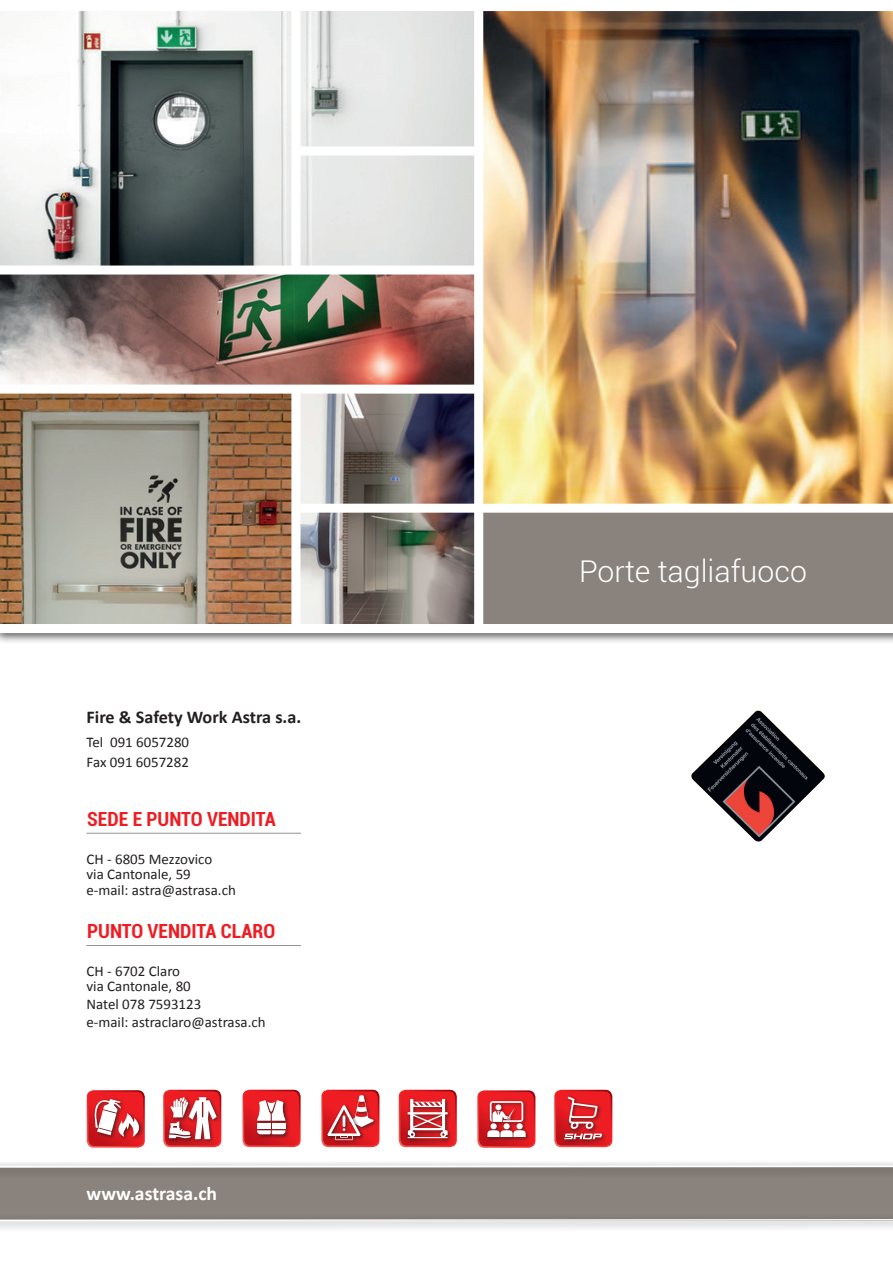
<style>
.page{position:relative;width:893px;height:1263px;background:#fff}
.page>*{position:absolute;margin:0;border:0;box-sizing:border-box;transform-origin:0 0}
.t1{font:300 30px "Roboto";color:#fff}
.t2{font:700 condensed 19.5px "Roboto";color:#ee1d23}
.t3{font:700 19.5px "Calibri";color:#fff}
.t4{font:700 18px "Calibri";color:#231f20}
.t5{font:14.7px/15.6px "Calibri";color:#231f20}
</style>
<div class="page">
<div style="left:0;top:619px;width:893px;height:25px;background:#231f20;opacity:.75"></div>
<div style="left:483px;top:505px;width:410px;height:122px;background:#8a827c"></div>
<img style="left:0;top:275px;width:474px;height:110px">
<img style="left:0;top:394px;width:291px;height:230px">
<img style="left:483px;top:11px;width:409px;height:493px">
<img style="left:0;top:11px;width:474px;height:254px">
<img style="left:300px;top:394px;width:174px;height:230px">
<div style="left:296px;top:146px;width:181px;height:9px;background:#fff"></div>
<div style="left:291px;top:0;width:9px;height:270px;background:#fff"></div>
<div style="left:291px;top:388px;width:9px;height:238px;background:#fff"></div>
<div style="left:474px;top:0;width:9px;height:627px;background:#fff"></div>
<div style="left:297px;top:504px;width:596px;height:9px;background:#fff"></div>
<svg style="left:87px;top:1090px;width:58px;height:57px"></svg>
<svg style="left:163px;top:1090px;width:58px;height:57px"></svg>
<svg style="left:399px;top:1090px;width:58px;height:57px;background:#d74a4e"></svg>
<svg style="left:243px;top:1090px;width:58px;height:57px"></svg>
<div style="left:257px;top:1123px;width:14px;height:5px;background:#fff"></div>
<svg style="left:477px;top:1090px;width:58px;height:58px;background:#dc4c51"></svg>
<svg style="left:554px;top:1090px;width:58px;height:57px;background:#da383d"></svg>
<svg style="left:321px;top:1090px;width:58px;height:57px;background:#db4549"></svg>
<hr style="left:87px;top:833px;width:214px;height:1px;background:#231f20">
<hr style="left:87px;top:945px;width:214px;height:1px;background:#231f20">
<div style="left:0;top:1167px;width:893px;height:53px;background:#8a827c"></div>
<hr style="left:892px;top:0;width:1px;height:627px;background:#fff">
<img style="left:691px;top:710px;width:134px;height:132px">
<div style="left:0;top:1213px;width:893px;height:19px;background:#231f20;opacity:.75"></div>
<svg style="left:0;top:1218px;width:893px;height:4px"></svg>
<div style="left:0;top:1160px;width:893px;height:19px;background:#231f20;opacity:.75"></div>
<svg style="left:0;top:1164px;width:893px;height:4px"></svg>
<div style="left:0;top:624px;width:893px;height:9px;background:#fff"></div>
<p class="t4" style="left:87px;top:704px;width:216px">Fire &amp; Safety Work Astra s.a.</p>
<p class="t5" style="left:87px;top:732px;width:104px;line-height:20px">Tel 091 6057280<br>Fax 091 6057282</p>
<h2 class="t2" style="left:87px;top:805px;width:190px">SEDE E PUNTO VENDITA</h2>
<p class="t5" style="left:87px;top:850px;width:151px">CH - 6805 Mezzovico<br>via Cantonale, 59 e-mail: astra@astrasa.ch</p>
<h2 class="t2" style="left:87px;top:917px;width:189px">PUNTO VENDITA CLARO</h2>
<p class="t5" style="left:87px;top:963px;width:106px">CH - 6702 Claro via Cantonale, 80</p>
<p class="t5" style="left:87px;top:995px;width:181px;line-height:17.7px">Natel 078 7593123<br>e-mail: astraclaro@astrasa.ch</p>
<h2 class="t3" style="left:87px;top:1180px;width:132px">www.astrasa.ch</h2>
<h1 class="t1" style="left:579px;top:550px;width:229px">Porte tagliafuoco</h1>
</div>
